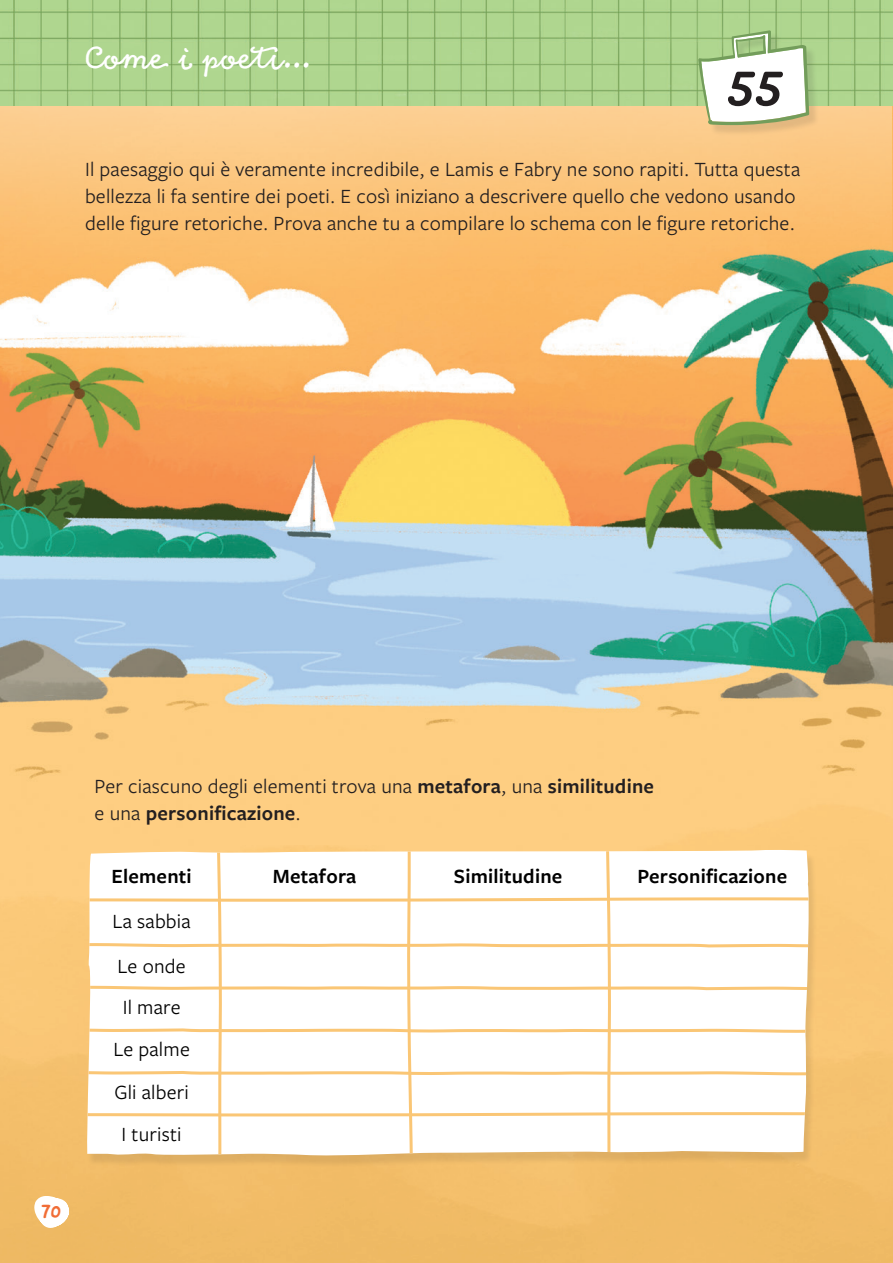
<style>
.page{position:relative;width:893px;height:1263px;background:#fff}
.page>*{position:absolute;margin:0;border:0;box-sizing:border-box;transform-origin:0 0}
.t1{font:54px "Freight Round Pro Semi Ital";color:#231f20}
.t2{font:36px "Goodlife Script";color:#fff}
.t3{font:21px/27px "Freight Sans Pro";letter-spacing:.01em;color:#231f20}
.t4{font:600 21px "Freight Sans Pro";letter-spacing:.01em;color:#000}
.t5{font:21px/42.6px "Freight Sans Pro";letter-spacing:.01em;color:#000}
.t6{font:21px "Freight Sans Pro";letter-spacing:.01em;color:#000001}
.t7{font:19.5px "Good Dog New";color:#f16d36}
.s1{font-weight:600}
</style>
<div class="page">
<img style="left:0;top:0;width:893px;height:1263px">
<img style="left:0;top:105px;width:891px;height:278px">
<img style="left:0;top:0;width:892px;height:105px">
<div style="left:700px;top:32px;width:120px;height:104px;background:#231f20;opacity:.12"></div>
<svg style="left:698px;top:30px;width:111px;height:95px"></svg>
<svg style="left:25px;top:1185px;width:54px;height:77px"></svg>
<div style="left:87px;top:852px;width:731px;height:315px;background:#231f20;opacity:.1"></div>
<svg style="left:86px;top:850px;width:724px;height:306px"></svg>
<h2 class="t2" style="left:85px;top:39px;width:228px">Come i poeti...</h2>
<h1 class="t1" style="left:727px;top:55px;width:57px">55</h1>
<p class="t3" style="left:85px;top:155px;width:717px">Il paesaggio qui è veramente incredibile, e Lamis e Fabry ne sono rapiti. Tutta questa bellezza li fa sentire dei poeti. E così iniziano a descrivere quello che vedono usando delle figure retoriche. Prova anche tu a compilare lo schema con le figure retoriche.</p>
<p class="t7" style="left:41px;top:1199px;width:22px">70</p>
<p class="t3" style="left:95px;top:772px;width:561px">Per ciascuno degli elementi trova una <span class="s1">metafora</span>, una <span class="s1">similitudine </span>e una <span class="s1">personificazione</span>.</p>
<p class="t4" style="left:112px;top:862px;width:82px">Elementi</p>
<p class="t4" style="left:273px;top:862px;width:85px">Metafora</p>
<p class="t4" style="left:454px;top:862px;width:110px">Similitudine</p>
<p class="t4" style="left:637px;top:862px;width:151px">Personificazione</p>
<p class="t5" style="left:113px;top:899px;width:80px;line-height:44.1px">La sabbia<br>Le onde</p>
<p class="t6" style="left:123px;top:993px;width:59px">Il mare</p>
<p class="t5" style="left:113px;top:1027px;width:78px;text-align:center">Le palme<br>Gli alberi<br>I turisti</p>
</div>
